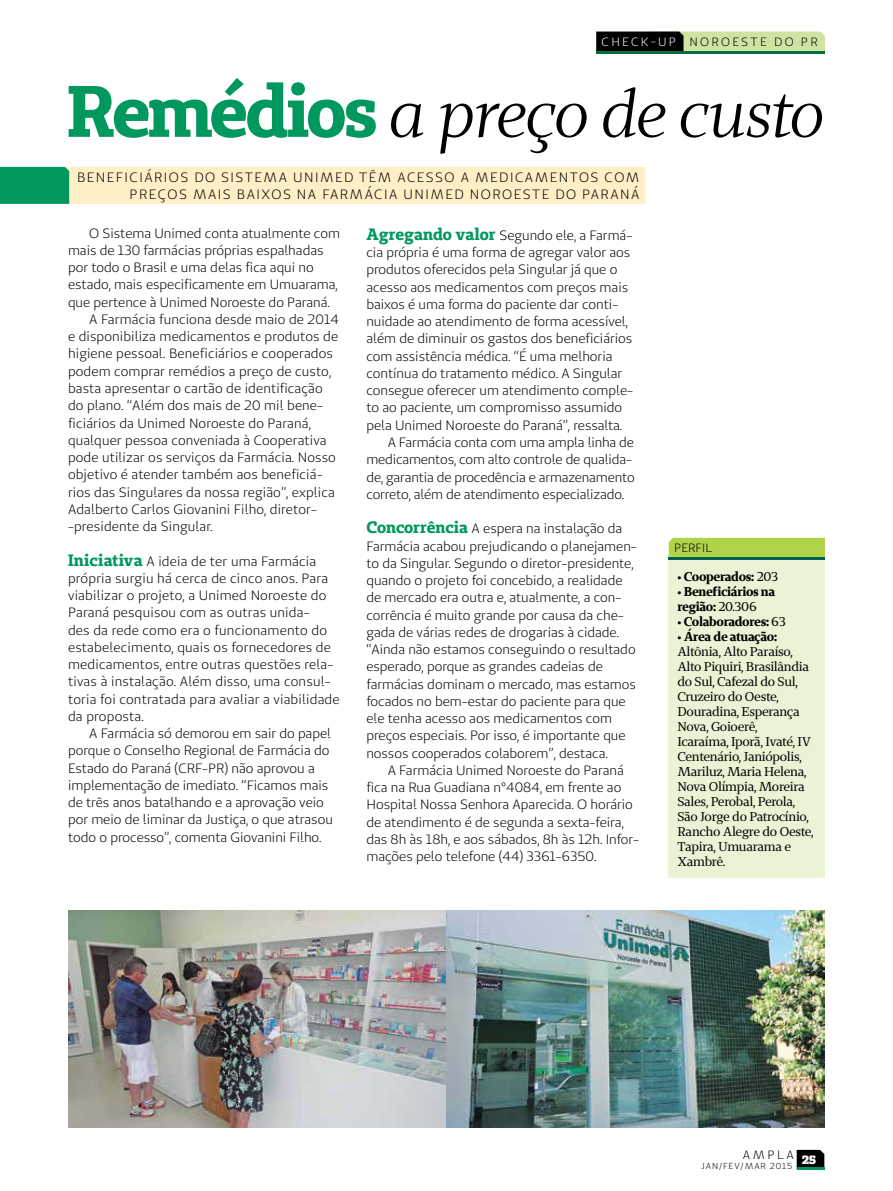
<style>
.page{position:relative;width:893px;height:1191px;background:#fff}
.page>*{position:absolute;margin:0;border:0;box-sizing:border-box;transform-origin:0 0}
.t1{font:italic 65.1px "Unimed Serif";letter-spacing:-.035em;color:#000}
.t2{font:13.5px/17.2px "Unimed Sans";color:#000}
.t3{font:12.75px/15px "Unimed Serif";letter-spacing:-.025em;color:#000}
.t4{font:700 12.75px/15px "Unimed Serif";letter-spacing:-.025em;color:#000}
.t5{font:12px "Unimed Sans";color:#000}
.t6{font:12px "Unimed Sans";color:#fff}
.t7{font:900 12px "Unimed Slab";color:#fff}
.t8{font:8.7px "Unimed Sans";color:#000}
.s1{font-family:"Unimed Slab";font-weight:700;font-style:normal;font-size:72.6px;color:#00985c}
.s2{font-family:"Unimed Slab";font-weight:700;font-size:16.5px;color:#00985c}
.s3{font-weight:400}
.s4{font-weight:700}
</style>
<div class="page">
<svg style="left:596px;top:32px;width:229px;height:19px;background:#808c64"></svg>
<hr style="left:596px;top:51px;width:229px;height:2px;background:#006f3d">
<div style="left:669px;top:555px;width:156px;height:322px;background:#eaf3d5"></div>
<div style="left:669px;top:538px;width:156px;height:19px;background:#b1d34a"></div>
<hr style="left:669px;top:557px;width:156px;height:2px;background:#005f55">
<svg style="left:797px;top:1149px;width:27px;height:18px"></svg>
<hr style="left:797px;top:1167px;width:27px;height:2px;background:#00985c">
<svg style="left:0;top:167px;width:645px;height:37px;background:#e3e5ba"></svg>
<img style="left:68px;top:910px;width:378px;height:217px">
<img style="left:446px;top:910px;width:379px;height:217px">
<p class="t6" style="left:602px;top:34px;width:10px">chec</p>
<p class="t6" style="left:641px;top:34px;width:27px">k-up</p>
<p class="t5" style="left:690px;top:34px;width:11px">noroeste</p>
<p class="t5" style="left:774px;top:34px;width:10px">do</p>
<p class="t5" style="left:801px;top:34px;width:9px">pr</p>
<h1 class="t1" style="left:67px;top:73px;width:759px"><span class="s1">Remédios</span> a preço de custo</h1>
<p class="t2" style="left:77px;top:169px;width:19px">Benefici</p>
<p class="t2" style="left:144px;top:169px;width:19px">ários</p>
<p class="t2" style="left:194px;top:169px;width:11px">do</p>
<p class="t2" style="left:221px;top:169px;width:20px">Sistema</p>
<p class="t2" style="left:293px;top:169px;width:22px">Unimed</p>
<p class="t2" style="left:359px;top:169px;width:49px">têm acesso</p>
<p class="t2" style="left:461px;top:169px;width:26px">a medicamentos</p>
<p class="t2" style="left:604px;top:169px;width:13px">com</p>
<p class="t2" style="left:130px;top:185px;width:10px">pre</p>
<p class="t2" style="left:158px;top:185px;width:46px">ços mais</p>
<p class="t2" style="left:237px;top:185px;width:8px">bai</p>
<p class="t2" style="left:262px;top:185px;width:81px">xos na Farm</p>
<p class="t2" style="left:365px;top:185px;width:18px">ácia</p>
<p class="t2" style="left:403px;top:185px;width:22px">Unimed</p>
<p class="t2" style="left:470px;top:185px;width:22px">Noroeste</p>
<p class="t2" style="left:555px;top:185px;width:11px">do</p>
<p class="t2" style="left:582px;top:185px;width:19px">Paran</p>
<p class="t2" style="left:631px;top:185px;width:10px">á</p>
<p class="t2" style="left:89px;top:224px;width:252px">O Sistema Unimed conta atualmente com</p>
<p class="t2" style="left:68px;top:241px;width:257px">mais de 130 farmácias próprias espalhadas</p>
<p class="t2" style="left:68px;top:259px;width:247px">por todo o Brasil e uma delas fica aqui no</p>
<p class="t2" style="left:68px;top:276px;width:271px">estado, mais especificamente em Umuarama,</p>
<p class="t2" style="left:68px;top:293px;width:263px">que pertence à Unimed Noroeste do Paraná.</p>
<p class="t2" style="left:89px;top:310px;width:251px">A Farmácia funciona desde maio de 2014</p>
<p class="t2" style="left:68px;top:328px;width:272px">e disponibiliza medicamentos e produtos de</p>
<p class="t2" style="left:68px;top:345px;width:267px">higiene pessoal. Beneficiários e cooperados</p>
<p class="t2" style="left:68px;top:362px;width:265px">podem comprar remédios a preço de custo,</p>
<p class="t2" style="left:68px;top:379px;width:256px">basta apresentar o cartão de identificação</p>
<p class="t2" style="left:68px;top:397px;width:257px">do plano. “Além dos mais de 20 mil bene-</p>
<p class="t2" style="left:68px;top:414px;width:244px">ficiários da Unimed Noroeste do Paraná,</p>
<p class="t2" style="left:68px;top:431px;width:260px">qualquer pessoa conveniada à Cooperativa</p>
<p class="t2" style="left:68px;top:448px;width:269px">pode utilizar os serviços da Farmácia. Nosso</p>
<p class="t2" style="left:68px;top:466px;width:256px">objetivo é atender também aos beneficiá-</p>
<p class="t2" style="left:68px;top:483px;width:268px">rios das Singulares da nossa região”, explica</p>
<p class="t2" style="left:68px;top:500px;width:251px">Adalberto Carlos Giovanini Filho, diretor-</p>
<p class="t2" style="left:68px;top:517px;width:146px">-presidente da Singular.</p>
<p class="t2" style="left:68px;top:552px;width:273px"><span class="s2">Iniciativa</span> A ideia de ter uma Farmácia própria surgiu há cerca de cinco anos. Para viabilizar o projeto, a Unimed Noroeste do Paraná pesquisou com as outras unida-<br>des da rede como era o funcionamento do estabelecimento, quais os fornecedores de medicamentos, entre outras questões rela&shy;tivas à instalação. Além disso, uma consul&shy;toria foi contratada para avaliar a viabilidade da proposta.</p>
<p class="t2" style="left:68px;top:724px;width:266px;text-indent:21px">A Farmácia só demorou em sair do papel porque o Conselho Regional de Farmácia do Estado do Paraná (CRF-PR) não aprovou a implementação de imediato. “Ficamos mais de três anos batalhando e a aprovação veio por meio de liminar da Justiça, o que atrasou todo o processo”, comenta Giovanini Filho.</p>
<p class="t2" style="left:366px;top:226px;width:267px"><span class="s2">Agregando valor</span> Segundo ele, a Farmá-</p>
<p class="t2" style="left:366px;top:244px;width:265px">cia própria é uma forma de agregar valor aos</p>
<p class="t2" style="left:366px;top:261px;width:252px">produtos oferecidos pela Singular já que o</p>
<p class="t2" style="left:366px;top:278px;width:263px">acesso aos medicamentos com preços mais</p>
<p class="t2" style="left:366px;top:295px;width:253px">baixos é uma forma do paciente dar conti-</p>
<p class="t2" style="left:366px;top:313px;width:263px">nuidade ao atendimento de forma acessível,</p>
<p class="t2" style="left:366px;top:330px;width:267px">além de diminuir os gastos dos beneficiários</p>
<p class="t2" style="left:366px;top:347px;width:248px">com assistência médica. “É uma melhoria</p>
<p class="t2" style="left:366px;top:364px;width:257px">contínua do tratamento médico. A Singular</p>
<p class="t2" style="left:366px;top:382px;width:268px">consegue oferecer um atendimento comple-</p>
<p class="t2" style="left:366px;top:399px;width:257px">to ao paciente, um compromisso assumido</p>
<p class="t2" style="left:366px;top:416px;width:257px">pela Unimed Noroeste do Paraná”, ressalta.</p>
<p class="t2" style="left:388px;top:433px;width:248px">A Farmácia conta com uma ampla linha de</p>
<p class="t2" style="left:366px;top:451px;width:267px">medicamentos, com alto controle de qualida-</p>
<p class="t2" style="left:366px;top:468px;width:270px">de, garantia de procedência e armazenamento</p>
<p class="t2" style="left:366px;top:485px;width:259px">correto, além de atendimento especializado.</p>
<p class="t2" style="left:366px;top:520px;width:272px"><span class="s2">Concorrência</span> A espera na instalação da Farmácia acabou prejudicando o planejamen&shy;to da Singular. Segundo o diretor-presidente, quando o projeto foi concebido, a realidade de mercado era outra e, atualmente, a con&shy;corrência é muito grande por causa da che&shy;gada de várias redes de drogarias à cidade. “Ainda não estamos conseguindo o resultado esperado, porque as grandes cadeias de farmácias dominam o mercado, mas estamos focados no bem-estar do paciente para que ele tenha acesso aos medicamentos com preços especiais. Por isso, é importante que nossos cooperados colaborem”, destaca.</p>
<p class="t2" style="left:366px;top:761px;width:274px;text-indent:21px">A Farmácia Unimed Noroeste do Paraná fica na Rua Guadiana n°4084, em frente ao Hospital Nossa Senhora Aparecida. O horário de atendimento é de segunda a sexta-feira, das 8h às 18h, e aos sábados, 8h às 12h. Infor&shy;mações pelo telefone (44) 3361-6350.</p>
<p class="t5" style="left:674px;top:540px;width:8px">perfil</p>
<p class="t4" style="left:677px;top:569px;width:102px"><span class="s3">•</span> Cooperados: <span class="s3">203</span></p>
<p class="t4" style="left:677px;top:584px;width:99px"><span class="s3">•</span> Beneficiários na região: <span class="s3">20.306</span></p>
<p class="t4" style="left:677px;top:614px;width:110px"><span class="s3">•</span> Colaboradores: <span class="s3">63</span></p>
<p class="t3" style="left:677px;top:629px;width:138px">• <span class="s4">Área de atuação:<br></span>Altônia, Alto Paraíso,<br>Alto Piquiri, Brasilândia do Sul, Cafezal do Sul,<br>Cruzeiro do Oeste,<br>Douradina, Esperança<br>Nova, Goioerê,<br>Icaraíma, Iporã, Ivaté, IV<br>Centenário, Janiópolis,<br>Mariluz, Maria Helena,<br>Nova Olímpia, Moreira<br>Sales, Perobal, Perola,<br>São Jorge do Patrocínio,<br>Rancho Alegre do Oeste,<br>Tapira, Umuarama e<br>Xambrê.</p>
<p class="t5" style="left:743px;top:1147px;width:12px">ampla</p>
<p class="t8" style="left:702px;top:1160px;width:7px">jan</p>
<p class="t8" style="left:719px;top:1160px;width:11px">/fev</p>
<p class="t8" style="left:741px;top:1160px;width:12px">/mar</p>
<p class="t8" style="left:770px;top:1160px;width:24px">2015</p>
<p class="t7" style="left:802px;top:1151px;width:16px">25</p>
</div>
